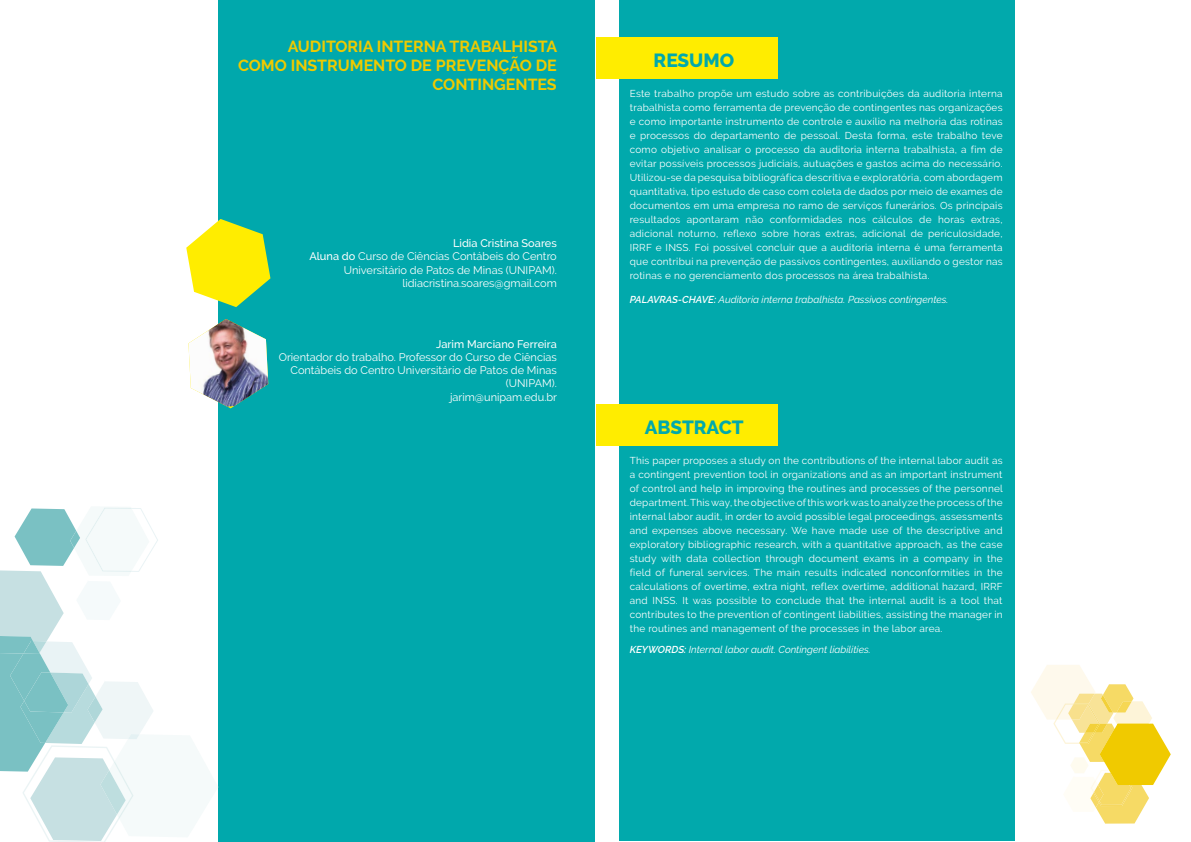
<style>
.page{position:relative;width:1191px;height:842px;background:#fff}
.page>*{position:absolute;margin:0;border:0;box-sizing:border-box;transform-origin:0 0}
.t1{font:800 19px "Raleway";color:#01a9ac}
.t2{font:700 16px/19.2px "Raleway";color:#efca00;text-align:right}
.t3{font:11px/13.2px "Raleway";color:#fff;text-align:right}
.t4{font:500 11px "Raleway";color:#fff}
.t5{font:10px/14px "Raleway";letter-spacing:.025em;color:#fff;text-align:justify}
.t6{font:italic 10px "Raleway";color:#fff}
.s1{font-weight:500}
.s2{font-weight:600}
</style>
<div class="page">
<div style="left:618px;top:0;width:396px;height:841px;background:#01a9ac"></div>
<svg style="left:1031px;top:665px;width:139px;height:159px"></svg>
<div style="left:219px;top:0;width:376px;height:842px;background:#00a8ac"></div>
<svg style="left:0;top:507px;width:158px;height:335px"></svg>
<svg style="left:186px;top:219px;width:84px;height:88px"></svg>
<img style="left:188px;top:319px;width:80px;height:88px">
<div style="left:596px;top:37px;width:182px;height:42px;background:#ffed00"></div>
<div style="left:596px;top:404px;width:182px;height:42px;background:#ffed00"></div>
<h2 class="t2" style="left:238px;top:37px;width:321px">AUDITORIA INTERNA TRABALHISTA<br>COMO INSTRUMENTO DE PREVENÇÃO DE<br>CONTINGENTES</h2>
<p class="t3" style="left:309px;top:237px;width:249px"><span class="s1">Lidia Cristina Soares<br>Aluna do</span> Curso de Ciências Contábeis do Centro Universitário de Patos de Minas (UNIPAM). lidiacristina.soares@gmail.com</p>
<p class="t4" style="left:436px;top:337px;width:122px">Jarim Marciano Ferreira</p>
<p class="t3" style="left:279px;top:350px;width:280px">Orientador do trabalho. Professor do Curso de Ciências Contábeis do Centro Universitário de Patos de Minas (UNIPAM).<br>jarim@unipam.edu.br</p>
<h1 class="t1" style="left:653px;top:49px;width:82px">RESUMO</h1>
<p class="t5" style="left:630px;top:87px;width:374px">Este trabalho propõe um estudo sobre as contribuições da auditoria interna trabalhista como ferramenta de prevenção de contingentes nas organizações e como importante instrumento de controle e auxílio na melhoria das rotinas e processos do departamento de pessoal. Desta forma, este trabalho teve como objetivo analisar o processo da auditoria interna trabalhista, a fim de evitar possíveis processos judiciais, autuações e gastos acima do necessário.<br>Utilizou-se da pesquisa bibliográfica descritiva e exploratória, com abordagem quantitativa, tipo estudo de caso com coleta de dados por meio de exames de documentos em uma empresa no ramo de serviços funerários. Os principais resultados apontaram não conformidades nos cálculos de horas extras, adicional noturno, reflexo sobre horas extras, adicional de periculosidade, IRRF e INSS. Foi possível concluir que a auditoria interna é uma ferramenta que contribui na prevenção de passivos contingentes, auxiliando o gestor nas rotinas e no gerenciamento dos processos na área trabalhista.</p>
<p class="t6" style="left:630px;top:294px;width:320px"><span class="s2">PALAVRAS-CHAVE:</span> Auditoria interna trabalhista. Passivos contingentes.</p>
<h1 class="t1" style="left:645px;top:416px;width:100px">ABSTRACT</h1>
<p class="t5" style="left:630px;top:453px;width:375px">This paper proposes a study on the contributions of the internal labor audit as a contingent prevention tool in organizations and as an important instrument of control and help in improving the routines and processes of the personnel department. This way, the objective of this work was to analyze the process of the internal labor audit, in order to avoid possible legal proceedings, assessments and expenses above necessary. We have made use of the descriptive and exploratory bibliographic research, with a quantitative approach, as the case study with data collection through document exams in a company in the field of funeral services. The main results indicated nonconformities in the calculations of overtime, extra night, reflex overtime, additional hazard, IRRF and INSS. It was possible to conclude that the internal audit is a tool that contributes to the prevention of contingent liabilities, assisting the manager in the routines and management of the processes in the labor area.</p>
<p class="t6" style="left:630px;top:644px;width:242px"><span class="s2">KEYWORDS:</span> Internal labor audit. Contingent liabilities.</p>
</div>
